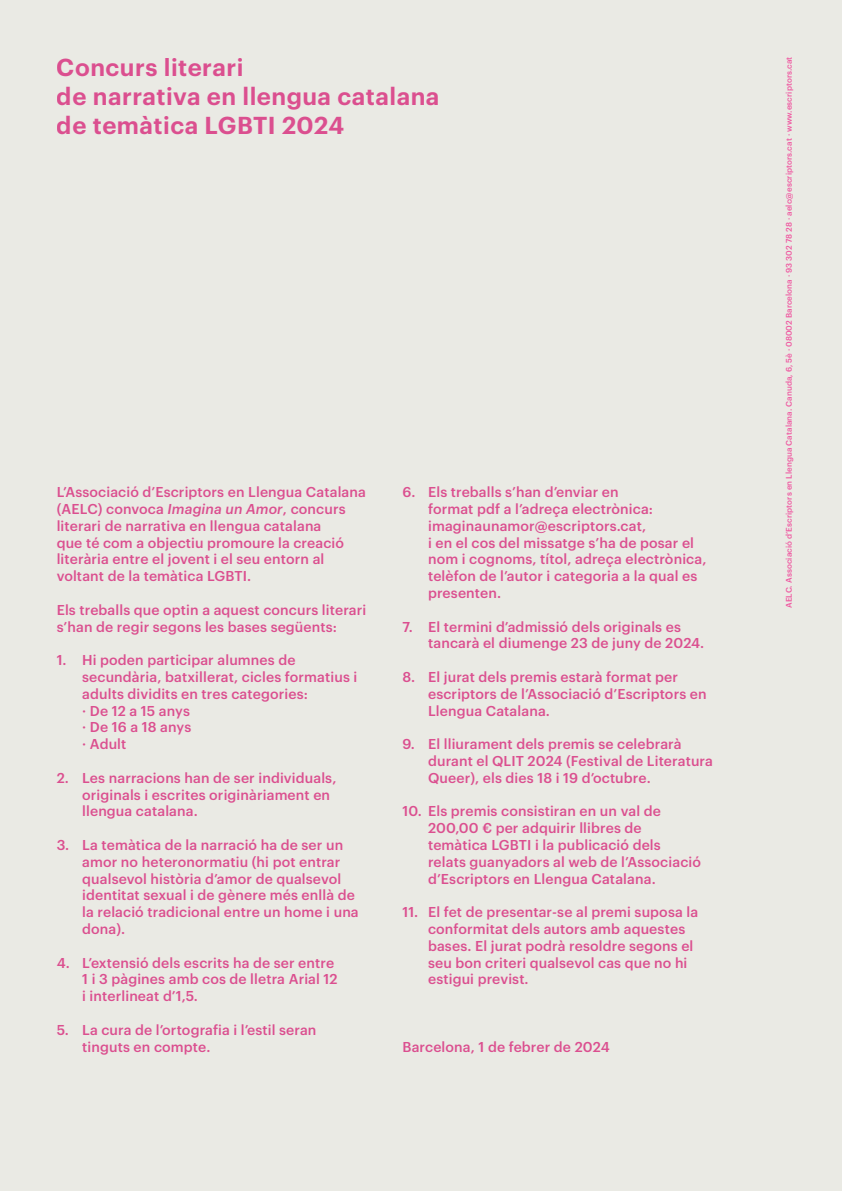
<style>
.page{position:relative;width:842px;height:1191px;background:#eaeae4}
.page>*{position:absolute;margin:0;border:0;box-sizing:border-box;transform-origin:0 0}
.t1{font:600 24px/28.8px "Graphik";letter-spacing:.02em;color:#ef57a0}
.t2{font:500 14px/16.8px "Graphik";letter-spacing:.01em;color:#ef57a0}
.t3{font:500 8px "Graphik";letter-spacing:.01em;color:#ef57a0}
.s1{font-style:italic}
</style>
<div class="page">
<h1 class="t1" style="left:57px;top:51px;width:384px">Concurs literari<br>de narrativa en llengua catalana de temàtica LGBTI 2024</h1>
<p class="t2" style="left:57px;top:482px;width:311px">L’Associació d’Escriptors en Llengua Catalana (AELC) convoca <span class="s1">Imagina un Amor</span>, concurs literari de narrativa en llengua catalana<br>que té com a objectiu promoure la creació literària entre el jovent i el seu entorn al voltant de la temàtica LGBTI.</p>
<p class="t2" style="left:57px;top:600px;width:311px">Els treballs que optin a aquest concurs literari s’han de regir segons les bases següents:</p>
<p class="t2" style="left:82px;top:650px;width:277px;text-indent:-26px">1. Hi poden participar alumnes de secundària, batxillerat, cicles formatius i adults dividits en tres categories:<br>· De 12 a 15 anys<br>· De 16 a 18 anys<br>· Adult</p>
<p class="t2" style="left:82px;top:768px;width:256px;text-indent:-26px">2. Les narracions han de ser individuals, originals i escrites originàriament en llengua catalana.</p>
<p class="t2" style="left:82px;top:835px;width:278px;text-indent:-26px">3. La temàtica de la narració ha de ser un amor no heteronormatiu (hi pot entrar qualsevol història d’amor de qualsevol identitat sexual i de gènere més enllà de la relació tradicional entre un home i una dona).</p>
<p class="t2" style="left:82px;top:953px;width:257px;text-indent:-26px">4. L’extensió dels escrits ha de ser entre<br>1 i 3 pàgines amb cos de lletra Arial 12 i interlineat d’1,5.</p>
<p class="t2" style="left:82px;top:1020px;width:236px;text-indent:-26px">5. La cura de l’ortografia i l’estil seran tinguts en compte.</p>
<p class="t2" style="left:428px;top:482px;width:280px;text-indent:-26px">6. Els treballs s’han d’enviar en<br>format pdf a l’adreça electrònica: imaginaunamor@escriptors.cat,<br>i en el cos del missatge s’ha de posar el nom i cognoms, títol, adreça electrònica, telèfon de l’autor i categoria a la qual es presenten.</p>
<p class="t2" style="left:428px;top:617px;width:278px;text-indent:-26px">7. El termini d’admissió dels originals es tancarà el diumenge 23 de juny de 2024.</p>
<p class="t2" style="left:428px;top:667px;width:280px;text-indent:-26px">8. El jurat dels premis estarà format per escriptors de l’Associació d’Escriptors en<br>Llengua Catalana.</p>
<p class="t2" style="left:428px;top:734px;width:286px;text-indent:-26px">9. El lliurament dels premis se celebrarà durant el QLIT 2024 (Festival de Literatura<br>Queer), els dies 18 i 19 d’octubre.</p>
<p class="t2" style="left:428px;top:801px;width:274px;text-indent:-26px">10. Els premis consistiran en un val de 200,00 € per adquirir llibres de temàtica LGBTI i la publicació dels relats guanyadors al web de l’Associació d’Escriptors en Llengua Catalana.</p>
<p class="t2" style="left:428px;top:902px;width:272px;text-indent:-26px">11. El fet de presentar-se al premi suposa la conformitat dels autors amb aquestes bases. El jurat podrà resoldre segons el seu bon criteri qualsevol cas que no hi estigui previst.</p>
<p class="t2" style="left:403px;top:1037px;width:209px">Barcelona, 1 de febrer de 2024</p>
<p class="t3" style="left:783px;top:608px;width:553px;rotate:-90deg">AELC. Associació d’Escriptors en Llengua Catalana. Canuda, 6, 5è · 08002 Barcelona · 93 302 78 28 · aelc@escriptors.cat · www.escriptors.cat</p>
</div>
